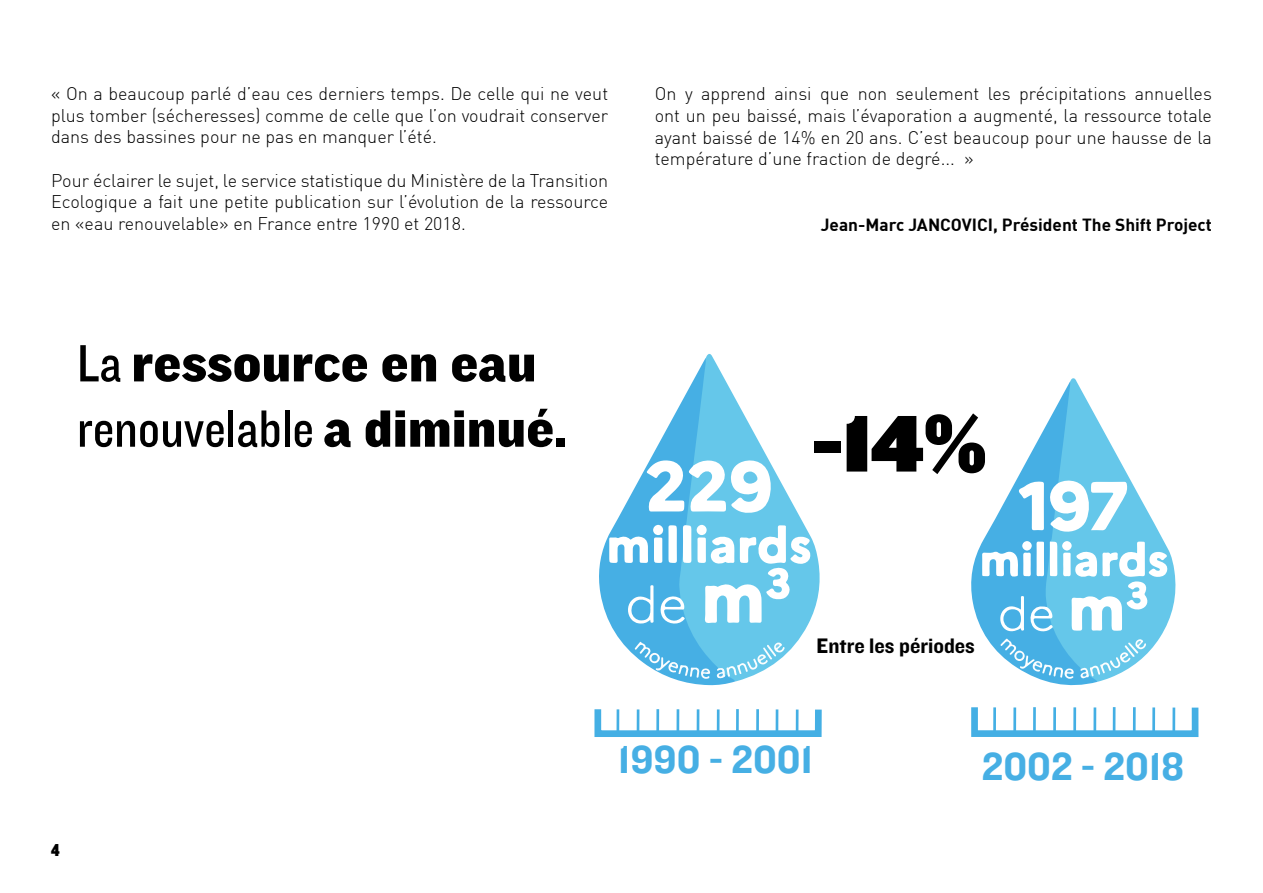
<style>
.page{position:relative;width:1263px;height:893px;background:#fff}
.page>*{position:absolute;margin:0;border:0;box-sizing:border-box;transform-origin:0 0}
.t1{font:83.4px "Knockout HTF92 Ultmt Cruiserwt";color:#000}
.t2{font:60.75px "Knockout HTF72 Full Cruiserwt";color:#000}
.t3{font:54.45px "Knockout HTF30 Junior Welterwt";color:#000;scale:.95 1}
.t4{font:54.45px "Knockout HTF72 Full Cruiserwt";color:#000;scale:.95 1}
.t5{font:40.5px "Knockout HTF51 Middleweight";color:#46afe4}
.t6{font:21.75px "Knockout HTF51 Middleweight";color:#000}
.t7{font:300 18px/21.6px "DIN";color:#000;text-align:justify}
.t8{font:18px "Knockout HTF90 Ultmt Welterwt";color:#000}
.t9{font:700 17.25px "DIN";color:#000}
.s1{font-family:"Knockout HTF30 Junior Welterwt"}
.s2{font-family:"Knockout HTF72 Full Cruiserwt"}
</style>
<div class="page">
<svg style="left:706px;top:354px;width:114px;height:327px"></svg>
<svg style="left:599px;top:358px;width:137px;height:327px"></svg>
<svg style="left:683px;top:525px;width:8px;height:38px"></svg>
<svg style="left:609px;top:536px;width:39px;height:28px"></svg>
<svg style="left:654px;top:525px;width:23px;height:38px"></svg>
<div style="left:653px;top:525px;width:10px;height:10px;background:#feffff;border-radius:50%"></div>
<svg style="left:634px;top:641px;width:16px;height:17px"></svg>
<svg style="left:649px;top:653px;width:11px;height:10px"></svg>
<svg style="left:645px;top:458px;width:126px;height:56px"></svg>
<svg style="left:697px;top:525px;width:114px;height:99px"></svg>
<svg style="left:716px;top:642px;width:69px;height:37px"></svg>
<svg style="left:627px;top:585px;width:58px;height:41px"></svg>
<div style="left:651px;top:655px;width:7px;height:6px;background:#4ab1e5;border-radius:50%"></div>
<svg style="left:656px;top:657px;width:54px;height:22px"></svg>
<svg style="left:971px;top:378px;width:205px;height:308px"></svg>
<div style="left:594px;top:706px;width:228px;height:31px;border:7px solid #44afe4"></div>
<hr style="left:616px;top:709px;width:3px;height:27px;background:#44afe4">
<hr style="left:637px;top:709px;width:2px;height:27px;background:#44afe4">
<hr style="left:656px;top:709px;width:3px;height:26px;background:#44afe4">
<hr style="left:676px;top:709px;width:3px;height:27px;background:#44afe4">
<hr style="left:697px;top:709px;width:2px;height:27px;background:#44afe4">
<hr style="left:717px;top:709px;width:2px;height:27px;background:#44afe4">
<hr style="left:736px;top:709px;width:3px;height:26px;background:#44afe4">
<hr style="left:756px;top:709px;width:3px;height:26px;background:#44afe4">
<hr style="left:776px;top:709px;width:2px;height:27px;background:#44afe4">
<hr style="left:796px;top:709px;width:2px;height:27px;background:#44afe4">
<div style="left:971px;top:704px;width:227px;height:33px;border:7px solid #44afe4"></div>
<hr style="left:993px;top:707px;width:3px;height:27px;background:#44afe4">
<hr style="left:1013px;top:707px;width:3px;height:27px;background:#44afe4">
<hr style="left:1033px;top:707px;width:3px;height:26px;background:#44afe4">
<hr style="left:1053px;top:707px;width:3px;height:27px;background:#44afe4">
<hr style="left:1073px;top:707px;width:3px;height:27px;background:#44afe4">
<hr style="left:1093px;top:707px;width:3px;height:27px;background:#44afe4">
<hr style="left:1113px;top:707px;width:2px;height:26px;background:#44afe4">
<hr style="left:1133px;top:707px;width:3px;height:26px;background:#44afe4">
<hr style="left:1152px;top:707px;width:3px;height:27px;background:#44afe4">
<hr style="left:1172px;top:707px;width:3px;height:27px;background:#44afe4">
<p class="t7" style="left:51px;top:83px;width:559px">« On a beaucoup parlé d’eau ces derniers temps. De celle qui ne veut plus tomber (sécheresses) comme de celle que l’on voudrait conserver dans des bassines pour ne pas en manquer l’été.</p>
<p class="t7" style="left:51px;top:169px;width:559px">Pour éclairer le sujet, le service statistique du Ministère de la Transition Ecologique a fait une petite publication sur l’évolution de la ressource en «eau renouvelable» en France entre 1990 et 2018.</p>
<p class="t7" style="left:655px;top:83px;width:559px">On y apprend ainsi que non seulement les précipitations annuelles ont un peu baissé, mais l’évaporation a augmenté, la ressource totale ayant baissé de 14% en 20 ans. C’est beaucoup pour une hausse de la température d’une fraction de degré... »</p>
<h2 class="t2" style="left:617px;top:193px;width:542px"><span class="s1">La</span> ressource en eau</h2>
<p class="t9" style="left:821px;top:213px;width:393px">Jean-Marc JANCOVICI, Président The Shift Project</p>
<h3 class="t4" style="left:77px;top:333px;width:485px"><span class="s1">La</span> ressource en eau</h3>
<h3 class="t3" style="left:77px;top:400px;width:517px">renouvelable <span class="s2">a diminué.</span></h3>
<h1 class="t1" style="left:812px;top:397px;width:176px">-14%</h1>
<p class="t8" style="left:51px;top:840px;width:10px">4</p>
<p class="t6" style="left:816px;top:634px;width:160px">Entre les périodes</p>
<h3 class="t5" style="left:618px;top:738px;width:197px">1990 - 2001</h3>
<h3 class="t5" style="left:982px;top:745px;width:204px">2002 - 2018</h3>
</div>
